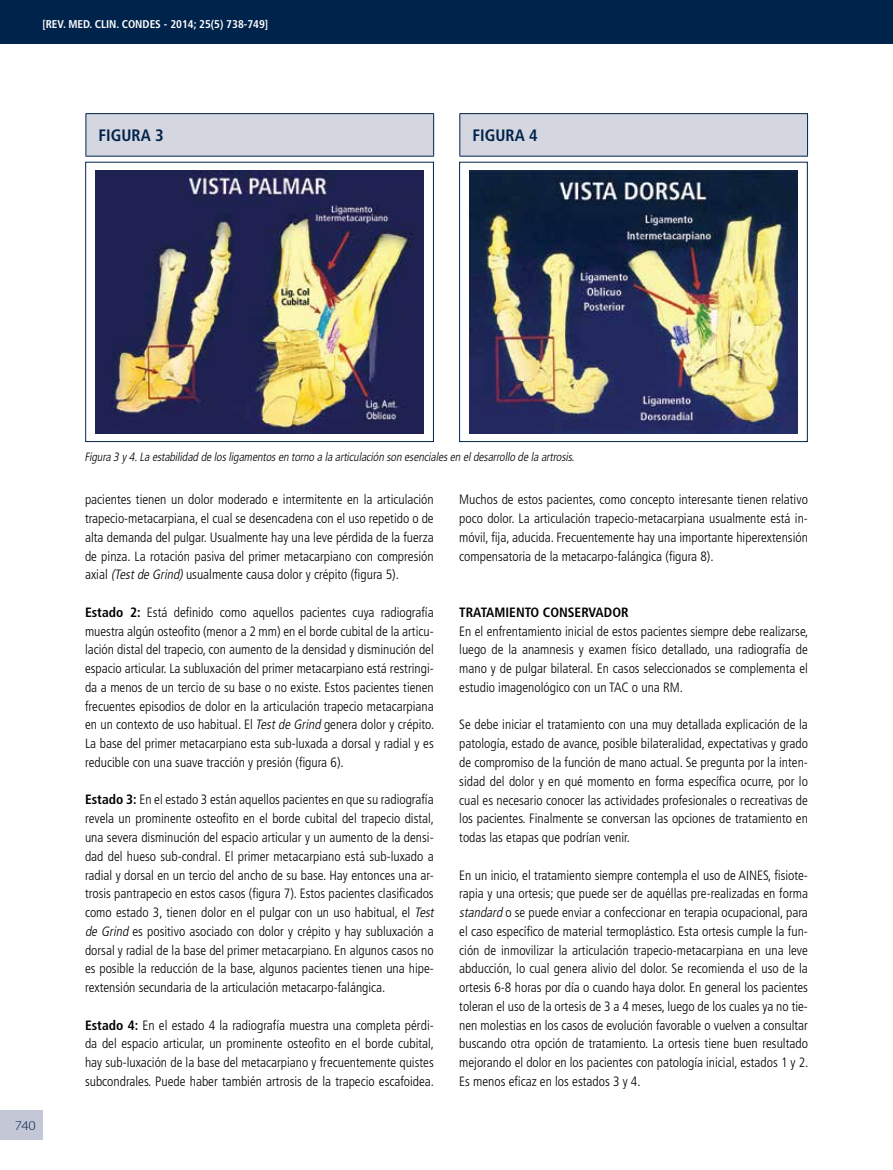
<style>
.page{position:relative;width:893px;height:1170px;background:#fff}
.page>*{position:absolute;margin:0;border:0;box-sizing:border-box;transform-origin:0 0}
.t1{font:700 condensed 16.5px "Frutiger";color:#00234b}
.t2{font:300 condensed 13.5px/18.8px "Frutiger";color:#000;text-align:justify}
.t3{font:700 condensed 13.5px "Frutiger";color:#000}
.t4{font:300 13.5px "Myriad Pro";color:#00234b;scale:1.1 1}
.t5{font:italic 300 condensed 12px "Frutiger";color:#000}
.t6{font:700 condensed 11.25px "Frutiger";color:#fff}
.s1{font-style:italic}
.s2{font-weight:700}
</style>
<div class="page">
<div style="left:0;top:1110px;width:43px;height:30px;background:#c4c7d5"></div>
<div style="left:0;top:0;width:893px;height:44px;background:#00234b"></div>
<div style="left:85px;top:162px;width:349px;height:280px;border:1px solid #00234b"></div>
<div style="left:459px;top:162px;width:349px;height:280px;border:1px solid #00234b"></div>
<img style="left:96px;top:170px;width:327px;height:263px">
<img style="left:470px;top:170px;width:327px;height:263px">
<div style="left:86px;top:114px;width:348px;height:42px;background:#d4d6e0"></div>
<hr style="left:86px;top:113px;width:348px;height:1px;background:#00234b">
<hr style="left:86px;top:114px;width:1px;height:42px;background:#00234b">
<hr style="left:433px;top:114px;width:1px;height:42px;background:#00234b">
<hr style="left:86px;top:156px;width:348px;height:1px;background:#00234b">
<div style="left:460px;top:114px;width:347px;height:42px;background:#d4d6e0"></div>
<hr style="left:459px;top:113px;width:349px;height:1px;background:#00234b">
<hr style="left:459px;top:114px;width:1px;height:42px;background:#00234b">
<hr style="left:807px;top:114px;width:1px;height:42px;background:#00234b">
<hr style="left:459px;top:156px;width:349px;height:1px;background:#00234b">
<p class="t6" style="left:42px;top:17px;width:227px">[REV. MED. CLIN. CONDES - 2014; 25(5) 738-749]</p>
<p class="t1" style="left:99px;top:126px;width:34px">FIGURA</p>
<p class="t1" style="left:155px;top:126px;width:10px">3</p>
<p class="t1" style="left:473px;top:126px;width:34px">FIGURA</p>
<p class="t1" style="left:529px;top:126px;width:10px">4</p>
<p class="t4" style="left:15px;top:1117px;width:21px">740</p>
<p class="t5" style="left:84px;top:449px;width:494px">Figura 3 y4.La estabilidad de losligamentosen torno a la articulación son esencialesen eldesarrollo de la artrosis.</p>
<p class="t2" style="left:85px;top:490px;width:350px">pacientes tienen un dolor moderado e intermitente en la articulación trapecio-metacarpiana, el cual se desencadena con el uso repetido o de alta demanda del pulgar. Usualmente hay una leve pérdida de la fuerza de pinza. La rotación pasiva del primer metacarpiano con compresión axial <span class="s1">(Testde Grind)</span>usualmente causa dolor y crépito (figura 5).</p>
<p class="t2" style="left:85px;top:603px;width:351px"><span class="s2">ESTADO 2:</span> Está definido como aquellos pacientes cuya radiografía muestra algún osteofito (menor a 2 mm) en el borde cubital de la articu&shy;lación distal del trapecio, con aumento de la densidad y disminución del espacio articular. La subluxación del primer metacarpiano está restringi&shy;da a menos de un tercio de su base o no existe. Estos pacientes tienen frecuentes episodios de dolor en la articulación trapecio metacarpiana en un contexto de uso habitual. El <span class="s1">Testde Grind</span> genera dolor y crépito.<br>La base del primer metacarpiano esta sub-luxada a dorsal y radial y es reducible con una suave tracción y presión (figura 6).</p>
<p class="t2" style="left:85px;top:790px;width:353px;text-align:left"><span class="s2">ESTADO 3:</span> En el estado 3 están aquellos pacientes en que su radiografía revela un prominente osteofito en el borde cubital del trapecio distal, una severa disminución del espacio articular y un aumento de la densi&shy;dad del hueso sub-condral. El primer metacarpiano está sub-luxado a radial y dorsal en un tercio del ancho de su base. Hay entonces una ar&shy;trosis pantrapecio en estos casos (figura 7). Estos pacientes clasificados como estado 3, tienen dolor en el pulgar con un uso habitual, el <span class="s1">Test de Grind</span> es positivo asociado con dolor y crépito y hay subluxación a dorsal y radial de la base del primer metacarpiano. En algunos casos no es posible la reducción de la base, algunos pacientes tienen una hipe&shy;rextensión secundaria de la articulación metacarpo-falángica.</p>
<p class="t2" style="left:85px;top:1015px;width:351px"><span class="s2">ESTADO 4:</span> En el estado 4 la radiografía muestra una completa pérdi&shy;da del espacio articular, un prominente osteofito en el borde cubital, hay sub-luxación de la base del metacarpiano y frecuentemente quistes subcondrales. Puede haber también artrosis de la trapecio escafoidea.</p>
<p class="t2" style="left:459px;top:490px;width:350px">Muchos de estos pacientes, como concepto interesante tienen relativo poco dolor. La articulación trapecio-metacarpiana usualmente está in&shy;móvil, fija, aducida. Frecuentemente hay una importante hiperextensión compensatoria de la metacarpo-falángica (figura 8).</p>
<p class="t3" style="left:459px;top:604px;width:15px">TRATAMI</p>
<p class="t3" style="left:509px;top:604px;width:112px">ENTO CONSERVADOR</p>
<p class="t2" style="left:459px;top:621px;width:351px">En el enfrentamiento inicial de estos pacientes siempre debe realizarse, luego de la anamnesis y examen físico detallado, una radiografía de mano y de pulgar bilateral. En casos seleccionados se complementa el estudio imagenológico con un TAC o una RM.</p>
<p class="t2" style="left:459px;top:715px;width:350px">Se debe iniciar el tratamiento con una muy detallada explicación de la patología, estado de avance, posible bilateralidad, expectativas y grado de compromiso de la función de mano actual. Se pregunta por la inten&shy;sidad del dolor y en qué momento en forma específica ocurre, por lo cual es necesario conocer las actividades profesionales o recreativas de los pacientes. Finalmente se conversan las opciones de tratamiento en todas las etapas que podrían venir.</p>
<p class="t2" style="left:459px;top:865px;width:351px">En un inicio, el tratamiento siempre contempla el uso de AINES, fisiote&shy;rapia y una ortesis; que puede ser de aquéllas pre-realizadas en forma <span class="s1">standard</span> o se puede enviar a confeccionar en terapia ocupacional, para el caso específico de material termoplástico. Esta ortesis cumple la fun&shy;ción de inmovilizar la articulación trapecio-metacarpiana en una leve abducción, lo cual genera alivio del dolor. Se recomienda el uso de la ortesis 6-8 horas por día o cuando haya dolor. En general los pacientes toleran el uso de la ortesis de 3 a 4 meses, luego de los cuales ya no tie&shy;nen molestias en los casos de evolución favorable o vuelven a consultar buscando otra opción de tratamiento. La ortesis tiene buen resultado mejorando el dolor en los pacientes con patología inicial, estados 1 y 2.<br>Es menos eficaz en los estados 3 y 4.</p>
</div>
